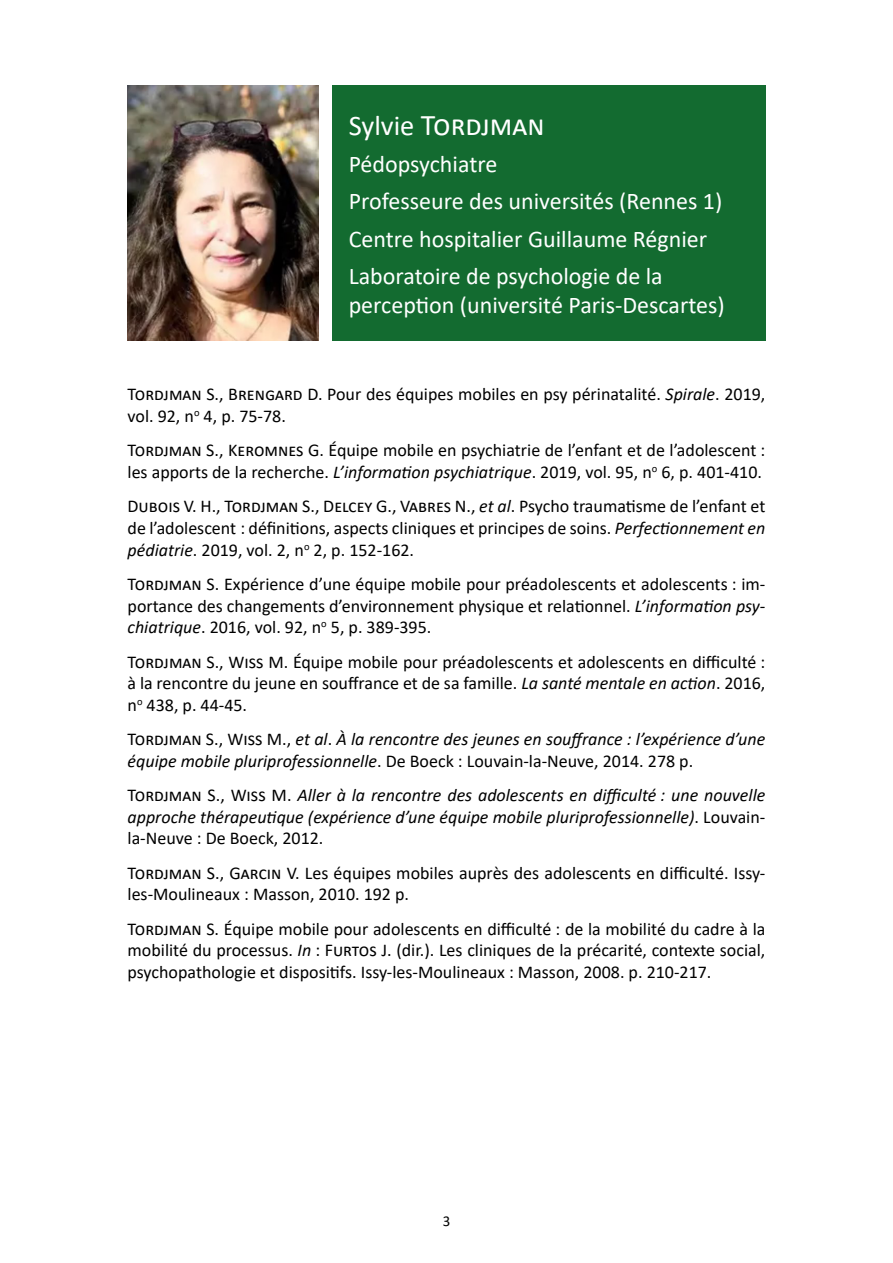
<style>
.page{position:relative;width:893px;height:1263px;background:#fff}
.page>*{position:absolute;margin:0;border:0;box-sizing:border-box;transform-origin:0 0}
.t1{font:30px "Calibri";color:#fff}
.t2{font:24px/37.3px "Calibri";color:#fff}
.t3{font:18px/21.6px "Calibri";color:#000;text-align:justify}
.t4{font:italic 18px/21.6px "Calibri";color:#000}
.t5{font:15px "Calibri";color:#000}
.s1{font-size:28.5px}
.s2{font-style:italic}
.s3{font-style:normal}
</style>
<div class="page">
<img style="left:128px;top:85px;width:191px;height:255px">
<div style="left:332px;top:85px;width:433px;height:255px;background:#136b30"></div>
<h1 class="t1" style="left:349px;top:104px;width:197px"><span class="s1">Sylvie</span> Tordjman</h1>
<h2 class="t2" style="left:349px;top:145px;width:375px">Pédopsychiatre<br>Professeure des universités (Rennes 1)<br>Centre hospitalier Guillaume Régnier<br>Laboratoire de psychologie de la</h2>
<h2 class="t2" style="left:349px;top:286px;width:378px">perception (université Paris-Descartes)</h2>
<p class="t3" style="left:128px;top:383px;width:639px">Tordjman S., Brengard D. Pour des équipes mobiles en psy périnatalité. <span class="s2">Spirale</span>. 2019, vol. 92, n<sup>o</sup> 4, p. 75-78.</p>
<p class="t3" style="left:128px;top:439px;width:639px">Tordjman S., Keromnes G. Équipe mobile en psychiatrie de l’enfant et de l’adolescent : les apports de la recherche. <span class="s2">L’information psychiatrique</span>. 2019, vol. 95, n<sup>o</sup> 6, p. 401-410.</p>
<p class="t3" style="left:128px;top:495px;width:639px">Dubois V. H., Tordjman S., Delcey G., Vabres N., <span class="s2">et al</span>. Psycho traumatisme de l’enfant et de l’adolescent : définitions, aspects cliniques et principes de soins. <span class="s2">Perfectionnement en pédiatrie</span>. 2019, vol. 2, n<sup>o</sup> 2, p. 152-162.</p>
<p class="t3" style="left:128px;top:573px;width:639px">Tordjman S. Expérience d’une équipe mobile pour préadolescents et adolescents : im&shy;portance des changements d’environnement physique et relationnel. <span class="s2">L’information psy&shy;chiatrique</span>. 2016, vol. 92, n<sup>o</sup> 5, p. 389-395.</p>
<p class="t3" style="left:128px;top:650px;width:639px">Tordjman S., Wiss M. Équipe mobile pour préadolescents et adolescents en difficulté : à la rencontre du jeune en souffrance et de sa famille. <span class="s2">La santé mentale en action</span>. 2016, n<sup>o</sup> 438, p. 44-45.</p>
<p class="t4" style="left:128px;top:727px;width:639px"><span class="s3">Tordjman S., Wiss M.,</span> et al<span class="s3">.</span> À la rencontre des jeunes en souffrance : l’expérience d’une équipe mobile pluriprofessionnelle<span class="s3">. De Boeck : Louvain-la-Neuve, 2014. 278 p.</span></p>
<p class="t4" style="left:128px;top:783px;width:639px;text-align:justify"><span class="s3">Tordjman S., Wiss M.</span> Aller à la rencontre des adolescents en difficulté : une nouvelle approche thérapeutique (expérience d’une équipe mobile pluriprofessionnelle)<span class="s3">. Louvain&shy;la-Neuve : De Boeck, 2012.</span></p>
<p class="t3" style="left:128px;top:861px;width:639px">Tordjman S., Garcin V. Les équipes mobiles auprès des adolescents en difficulté. Issy&shy;les-Moulineaux : Masson, 2010. 192 p.</p>
<p class="t3" style="left:128px;top:917px;width:639px">Tordjman S. Équipe mobile pour adolescents en difficulté : de la mobilité du cadre à la mobilité du processus. <span class="s2">In</span> : Furtos J. (dir.). Les cliniques de la précarité, contexte social, psychopathologie et dispositifs. Issy-les-Moulineaux : Masson, 2008. p. 210-217.</p>
<p class="t5" style="left:443px;top:1211px;width:9px">3</p>
</div>
